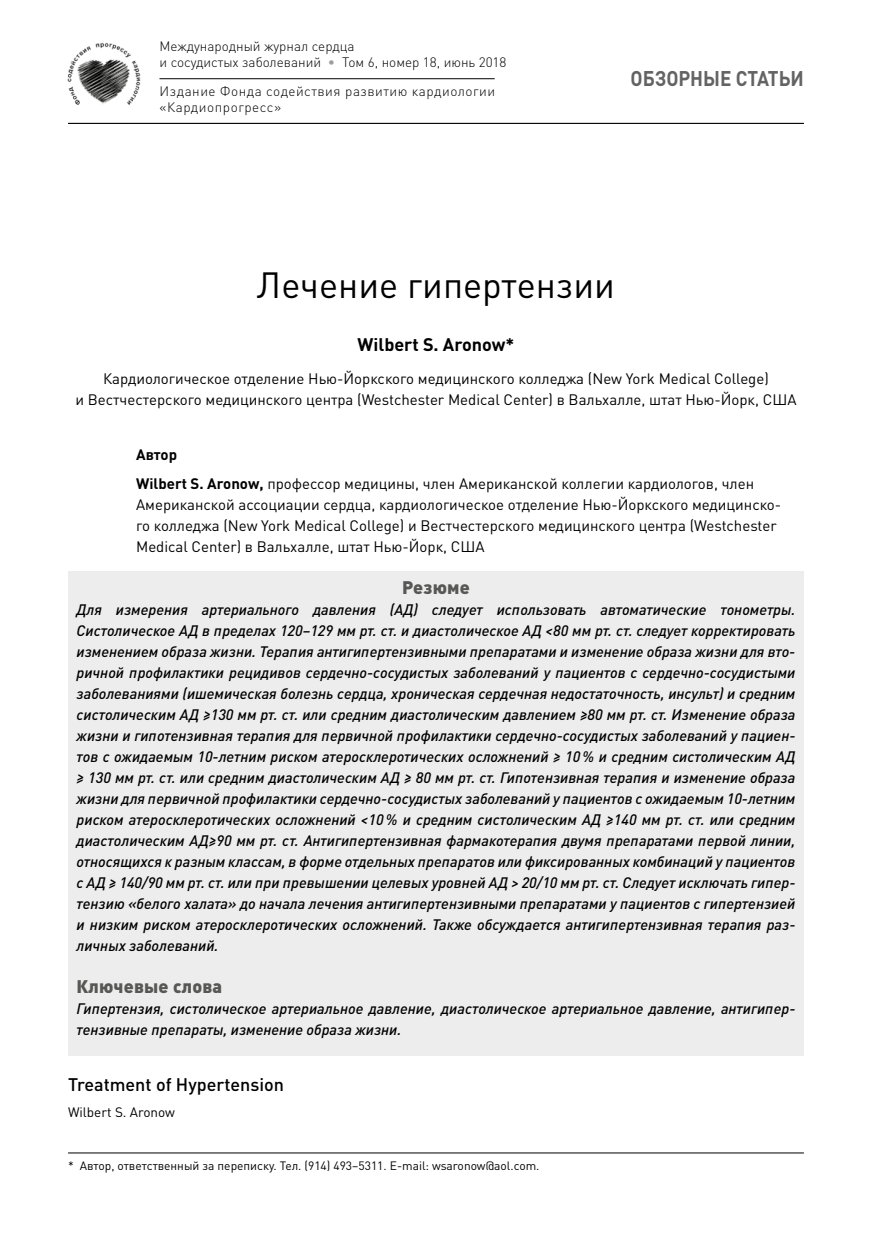
<style>
.page{position:relative;width:872px;height:1234px;background:#fff}
.page>*{position:absolute;margin:0;border:0;box-sizing:border-box;transform-origin:0 0}
.t1{font:36px "DIN Pro";color:#000}
.t2{font:700 21px "DIN Pro";letter-spacing:-.005em;color:#646363;scale:.9 1}
.t3{font:500 18px "DIN Pro";color:#000}
.t4{font:900 18px "DIN Pro";letter-spacing:.01em;color:#575756}
.t5{font:700 18px "DIN Pro";color:#000}
.t6{font:italic 500 15px/21px "DIN Pro";color:#000;text-align:justify}
.t7{font:15px/21px "DIN Pro";color:#000}
.t8{font:300 13.5px/16.2px "DIN Pro";color:#000}
.t9{font:300 13.5px/16.2px "DIN Pro";letter-spacing:.04em;color:#000}
.t10{font:13.5px "DIN Pro";color:#000}
.t11{font:12px "DIN Pro";color:#000}
.s1{color:#9b9b9a}
.s2{font-weight:700}
</style>
<div class="page">
<hr style="left:68px;top:123px;width:736px;height:1px;background:#000">
<img style="left:67px;top:42px;width:74px;height:63px">
<hr style="left:159px;top:78px;width:336px;height:1px;background:#000">
<hr style="left:68px;top:1152px;width:736px;height:1px;background:#000">
<div style="left:68px;top:571px;width:736px;height:31px;background:#ededed"></div>
<div style="left:68px;top:594px;width:736px;height:377px;background:#ededed"></div>
<div style="left:68px;top:970px;width:736px;height:31px;background:#ededed"></div>
<div style="left:68px;top:993px;width:736px;height:62px;background:#ededed"></div>
<p class="t8" style="left:159px;top:37px;width:348px">Международный журнал сердца<br>и сосудистых заболеваний <span class="s1">•</span> Том 6, номер 18, июнь 2018</p>
<p class="t9" style="left:159px;top:82px;width:337px">Издание Фонда содействия развитию кардиологии «Кардиопрогресс»</p>
<h2 class="t2" style="left:630px;top:60px;width:194px">ОБЗОРНЫЕ СТАТЬИ</h2>
<h1 class="t1" style="left:257px;top:256px;width:359px">Лечение гипертензии</h1>
<p class="t5" style="left:357px;top:329px;width:158px">Wilbert S. Aronow*</p>
<p class="t7" style="left:75px;top:366px;width:722px;text-align:center">Кардиологическое отделение Нью-Йоркского медицинского колледжа (New York Medical College)<br>и Вестчестерского медицинского центра (Westchester Medical Center) в Вальхалле, штат Нью-Йорк, США</p>
<p class="t7" style="left:136px;top:439px;width:619px;line-height:28.5px"><span class="s2">Автор<br>Wilbert S. Aronow,</span> профессор медицины, член Американской коллегии кардиологов, член</p>
<p class="t7" style="left:136px;top:492px;width:646px">Американской ассоциации сердца, кардиологическое отделение Нью-Йоркского медицинско&shy;го колледжа (New York Medical College) и Вестчестерского медицинского центра (Westchester<br>Medical Center) в Вальхалле, штат Нью-Йорк, США</p>
<p class="t4" style="left:402px;top:571px;width:69px">Резюме</p>
<p class="t6" style="left:77px;top:597px;width:720px">Для измерения артериального давления (АД) следует использовать автоматические тонометры.<br>Систолическое АД в пределах 120–129 мм рт. ст. и диастолическое АД &lt;80 мм рт. ст. следует корректировать изменением образа жизни. Терапия антигипертензивными препаратами и изменение образа жизни для вто&shy;ричной профилактики рецидивов сердечно-сосудистых заболеваний у пациентов с сердечно-сосудистыми заболеваниями (ишемическая болезнь сердца, хроническая сердечная недостаточность, инсульт) и средним систолическим АД ≥130 мм рт. ст. или средним диастолическим давлением ≥80 мм рт. ст. Изменение образа жизни и гипотензивная терапия для первичной профилактики сердечно-сосудистых заболеваний у пациен&shy;тов с ожидаемым 10-летним риском атеросклеротических осложнений ≥ 10% и средним систолическим АД ≥ 130 мм рт. ст. или средним диастолическим АД ≥ 80 мм рт. ст. Гипотензивная терапия и изменение образа жизни для первичной профилактики сердечно-сосудистых заболеваний у пациентов с ожидаемым 10-летним риском атеросклеротических осложнений &lt;10% и средним систолическим АД ≥140 мм рт. ст. или средним диастолическим АД≥90 мм рт. ст. Антигипертензивная фармакотерапия двумя препаратами первой линии, относящихся к разным классам, в форме отдельных препаратов или фиксированных комбинаций у пациентов с АД ≥ 140/90 мм рт. ст. или при превышении целевых уровней АД &gt; 20/10 мм рт. ст. Следует исключать гипер&shy;тензию «белого халата» до начала лечения антигипертензивными препаратами у пациентов с гипертензией и низким риском атеросклеротических осложнений. Также обсуждается антигипертензивная терапия раз&shy;личных заболеваний.</p>
<p class="t4" style="left:77px;top:970px;width:147px">Ключевые слова</p>
<p class="t6" style="left:77px;top:996px;width:720px">Гипертензия, систолическое артериальное давление, диастолическое артериальное давление, антигипер&shy;тензивные препараты, изменение образа жизни.</p>
<p class="t3" style="left:68px;top:1069px;width:217px">Treatment of Hypertension</p>
<p class="t10" style="left:68px;top:1101px;width:108px">Wilbert S. Aronow</p>
<p class="t11" style="left:68px;top:1156px;width:473px">* Автор, ответственный за переписку. Тел. (914) 493–5311. E-mail: wsaronow@aol.com.</p>
</div>
